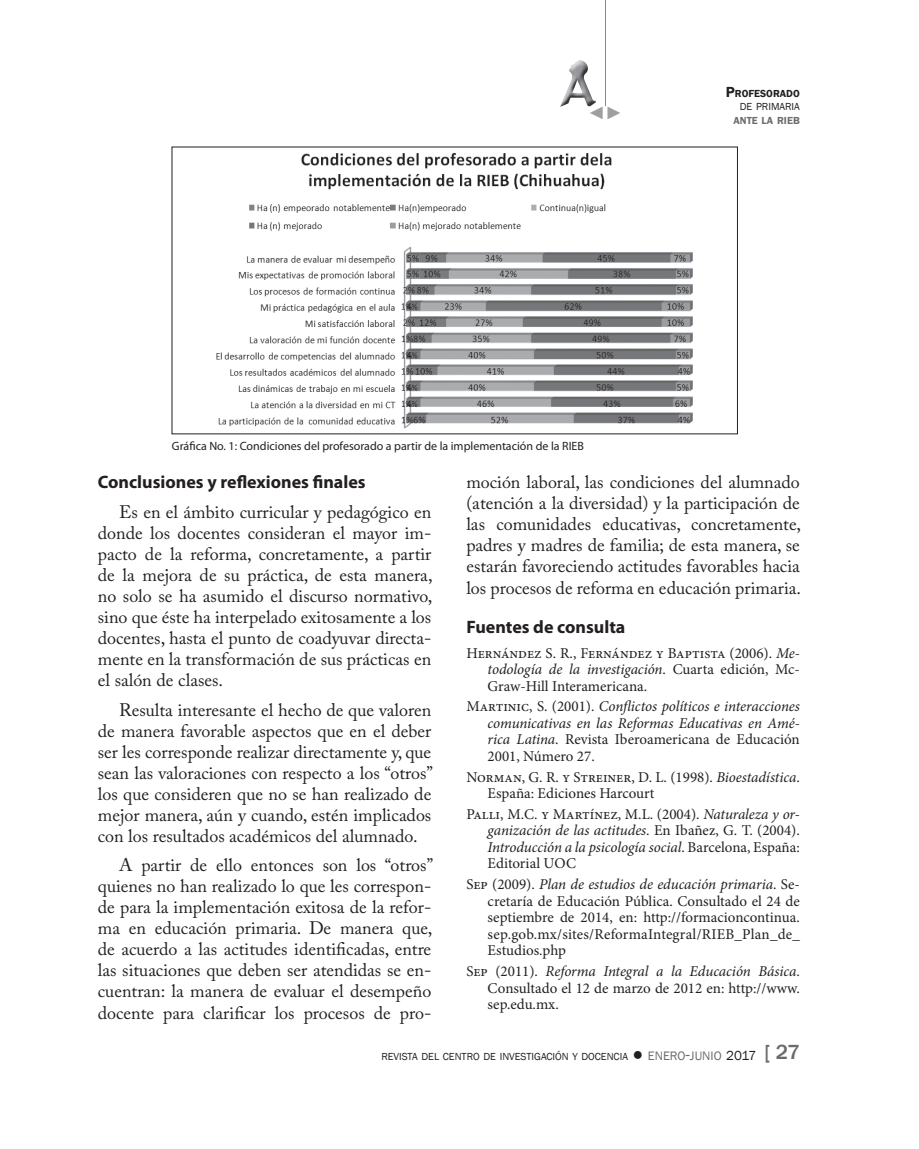
<style>
.page{position:relative;width:919px;height:1149px;background:#fff}
.page>*{position:absolute;margin:0;border:0;box-sizing:border-box;transform-origin:0 0}
.t1{font:18px/21px "Adobe Caslon Pro";color:#231f20;text-align:justify}
.t2{font:700 18px "Myriad Pro";color:#231f20}
.t3{font:600 18px "Franklin Gothic";color:#9d9fa2}
.t4{font:15px/16.5px "Minion Pro";color:#231f20;text-align:justify}
.t5{font:italic 15px/16.5px "Minion Pro";letter-spacing:-.005em;color:#231f20;text-align:justify}
.t6{font:12px "Myriad Pro";color:#231f20}
.t7{font:10.5px "Franklin Gothic";color:#231f20}
.t8{font:600 10.5px/13.5px "Franklin Gothic";color:#231f20;text-align:right}
.t9{font:600 10.5px "Franklin Gothic";color:#6c6d70}
.s1{font-size:15px}
.s2{font-weight:400}
.s3{font-style:italic}
.s4{font-style:normal}
.s5{font-size:18px}
.s6{font-size:12.6px;color:#6b6b6e}
.s7{font-size:18px;color:#6b6b6e}
.s8{font-size:13.5px}
.s9{font-weight:500;font-size:21px;color:#6b6b6e}
</style>
<div class="page">
<img style="left:216px;top:152px;width:477px;height:277px">
<hr style="left:605px;top:0;width:1px;height:106px;background:#87898c">
<div style="left:560px;top:61px;width:36px;height:46px;background:#231f20;opacity:.75"></div>
<p class="t3" style="left:587px;top:102px;width:37px">◄►</p>
<p class="t8" style="left:725px;top:86px;width:75px"><span class="s1">P</span>ROFESORADO<br><span class="s2">DE PRIMARIA</span></p>
<p class="t9" style="left:733px;top:114px;width:68px">ANTE LA RIEB</p>
<p class="t6" style="left:172px;top:438px;width:413px">Gráfica No. 1: Condiciones del profesorado a partir de la implementación de la RIEB</p>
<p class="t2" style="left:98px;top:470px;width:269px">Conclusiones y reflexiones finales</p>
<p class="t1" style="left:98px;top:501px;width:336px;text-indent:21px">Es en el ámbito curricular y pedagógico en donde los docentes consideran el mayor im&shy;pacto de la reforma, concretamente, a partir de la mejora de su práctica, de esta manera, no solo se ha asumido el discurso normativo, sino que éste ha interpelado exitosamente a los docentes, hasta el punto de coadyuvar directa&shy;mente en la transformación de sus prácticas en el salón de clases.</p>
<p class="t1" style="left:98px;top:698px;width:337px;text-indent:21px">Resulta interesante el hecho de que valoren de manera favorable aspectos que en el deber ser les corresponde realizar directamente y, que sean las valoraciones con respecto a los “otros” los que consideren que no se han realizado de mejor manera, aún y cuando, estén implicados con los resultados académicos del alumnado.</p>
<p class="t1" style="left:98px;top:854px;width:337px;text-indent:21px">A partir de ello entonces son los “otros” quienes no han realizado lo que les correspon&shy;de para la implementación exitosa de la refor&shy;ma en educación primaria. De manera que, de acuerdo a las actitudes identificadas, entre las situaciones que deben ser atendidas se en&shy;cuentran: la manera de evaluar el desempeño docente para clarificar los procesos de pro-</p>
<p class="t1" style="left:466px;top:471px;width:336px">moción laboral, las condiciones del alumnado (atención a la diversidad) y la participación de las comunidades educativas, concretamente, padres y madres de familia; de esta manera, se estarán favoreciendo actitudes favorables hacia los procesos de reforma en educación primaria.</p>
<p class="t2" style="left:466px;top:614px;width:160px">Fuentes de consulta</p>
<p class="t4" style="left:487px;top:644px;width:314px;text-indent:-21px">Hernández S. R., Fernández y Baptista (2006). <span class="s3">Me&shy;todología de la investigación</span>. Cuarta edición, Mc-Graw-Hill Interamericana.</p>
<p class="t5" style="left:487px;top:698px;width:314px;text-indent:-21px"><span class="s4">Martinic, S. (2001).</span> Conflictos políticos e interacciones comunicativas en las Reformas Educativas en Amé&shy;rica Latina<span class="s4">. Revista Iberoamericana de Educación 2001, Número 27.</span></p>
<p class="t4" style="left:487px;top:768px;width:314px;text-indent:-21px">Norman, G. R. y Streiner, D. L. (1998). <span class="s3">Bioestadística</span>.<br>España: Ediciones Harcourt</p>
<p class="t4" style="left:487px;top:805px;width:314px;text-indent:-21px">Palli, M.C. y Martínez, M.L. (2004). <span class="s3">Naturaleza y or&shy;ganización de las actitudes</span>. En Ibañez, G. T. (2004).<br><span class="s3">Introducción a la psicología social</span>. Barcelona, España:<br>Editorial UOC</p>
<p class="t4" style="left:487px;top:875px;width:314px;text-indent:-21px">Sep (2009). <span class="s3">Plan de estudios de educación primaria</span>. Se&shy;cretaría de Educación Pública. Consultado el 24 de septiembre de 2014, en: http://formacioncontinua. sep.gob.mx/sites/ReformaIntegral/RIEB_Plan_de_ Estudios.php</p>
<p class="t4" style="left:487px;top:962px;width:314px;text-indent:-21px">Sep (2011). <span class="s3">Reforma Integral a la Educación Básica</span>.<br>Consultado el 12 de marzo de 2012 en: http://www. sep.edu.mx.</p>
<p class="t7" style="left:381px;top:1049px;width:420px">REVISTA DEL CENTRO DE INVESTIGACIÓN Y DOCENCIA <span class="s5">●</span> <span class="s6">ENERO</span><span class="s7">-</span><span class="s6">JUNIO</span> <span class="s8">2017</span> <span class="s9">[</span> <span class="s9">27</span></p>
</div>
